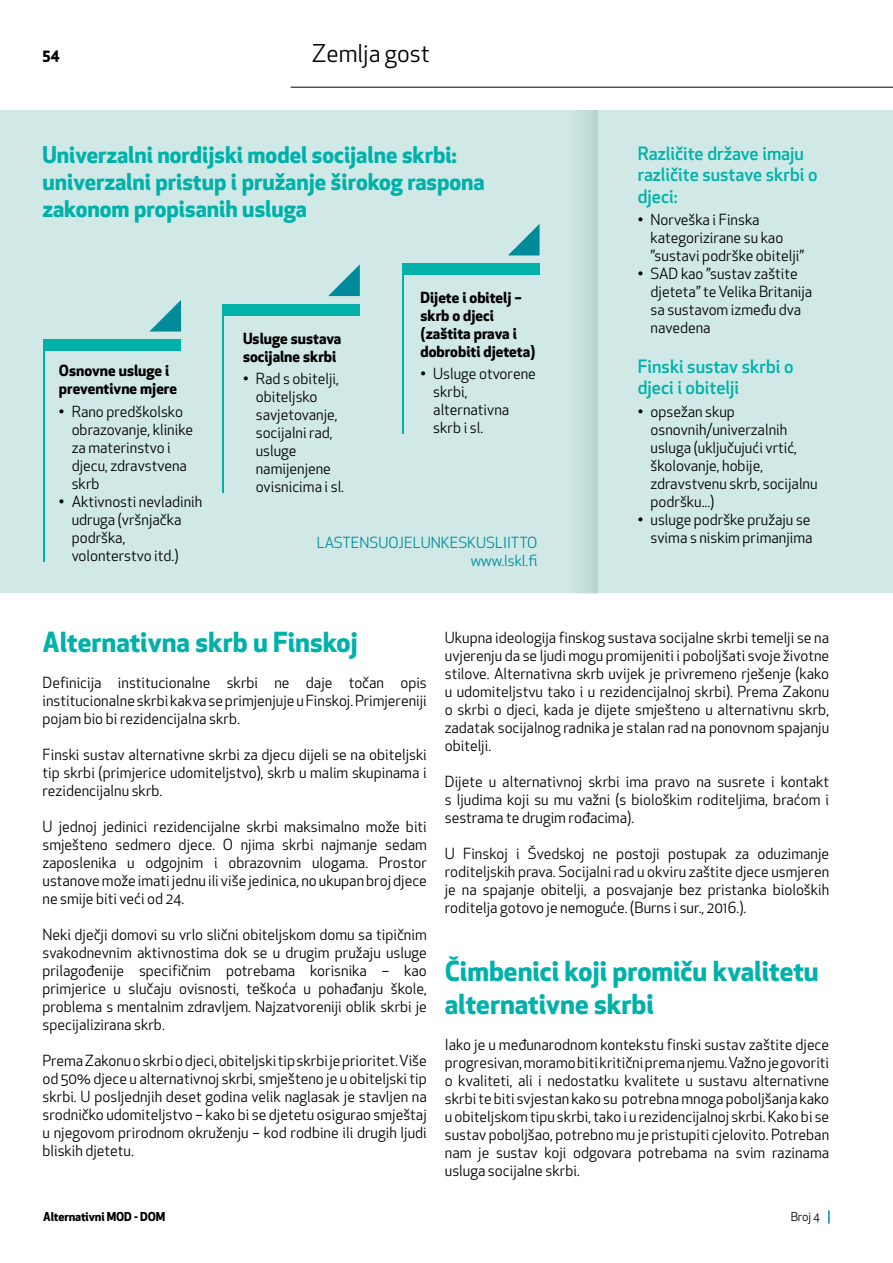
<style>
.page{position:relative;width:893px;height:1263px;background:#fff}
.page>*{position:absolute;margin:0;border:0;box-sizing:border-box;transform-origin:0 0}
.t1{font:700 27px/32.4px "Apex New";color:#00b1aa}
.t2{font:24px "Apex New";color:#000}
.t3{font:700 22.5px/27px "Apex New";color:#00b1aa}
.t4{font:500 18px/21.6px "Apex New";color:#00b1aa}
.t5{font:15px/18px "Apex New";color:#000;text-align:justify}
.t6{font:700 15px/18px "Apex New";color:#000}
.t7{font:15px/18px "Apex New";letter-spacing:-.01em;color:#008a9a;text-align:right}
.t8{font:700 12px "Apex New";letter-spacing:-.01em;color:#000}
.t9{font:12px "Apex New";color:#000}
</style>
<div class="page">
<div style="left:0;top:111px;width:893px;height:482px;background:#d0e9e7"></div>
<div style="left:569px;top:111px;width:28px;height:482px;background:#c4dedc"></div>
<hr style="left:43px;top:350px;width:2px;height:211px;background:#00b1aa">
<div style="left:43px;top:339px;width:138px;height:12px;background:#00b1aa"></div>
<svg style="left:149px;top:300px;width:32px;height:32px"></svg>
<hr style="left:222px;top:316px;width:2px;height:177px;background:#00b1aa">
<div style="left:222px;top:304px;width:138px;height:12px;background:#00b1aa"></div>
<svg style="left:328px;top:264px;width:32px;height:32px"></svg>
<hr style="left:402px;top:275px;width:2px;height:158px;background:#00b1aa">
<div style="left:402px;top:263px;width:138px;height:12px;background:#00b1aa"></div>
<svg style="left:508px;top:224px;width:32px;height:31px"></svg>
<svg style="left:828px;top:1210px;width:2px;height:13px"></svg>
<hr style="left:291px;top:87px;width:602px;height:1px;background:#000">
<p class="t6" style="left:43px;top:45px;width:19px">54</p>
<h2 class="t2" style="left:312px;top:38px;width:119px">Zemlja gost</h2>
<h3 class="t3" style="left:43px;top:140px;width:444px">Univerzalni nordijski model socijalne skrbi: univerzalni pristup i pružanje širokog raspona zakonom propisanih usluga</h3>
<p class="t6" style="left:59px;top:361px;width:120px">Osnovne usluge i preventivne mjere</p>
<p class="t5" style="left:72px;top:402px;width:123px;text-align:left;text-indent:-13px">• Rano predškolsko obrazovanje, klinike za materinstvo i djecu, zdravstvena skrb</p>
<p class="t5" style="left:72px;top:492px;width:132px;text-align:left;text-indent:-13px">• Aktivnosti nevladinih udruga (vršnjačka podrška, volonterstvo itd.)</p>
<p class="t6" style="left:243px;top:329px;width:100px">Usluge sustava socijalne skrbi</p>
<p class="t5" style="left:256px;top:370px;width:90px;text-align:left;text-indent:-13px">• Rad s obitelji, obiteljsko savjetovanje, socijalni rad, usluge namijenjene ovisnicima i sl.</p>
<p class="t6" style="left:420px;top:287px;width:117px">Dijete i obitelj – skrb o djeci (zaštita prava i dobrobiti djeteta)</p>
<p class="t5" style="left:433px;top:365px;width:104px;text-align:left;text-indent:-13px">• Usluge otvorene skrbi, alternativna skrb i sl.</p>
<p class="t7" style="left:317px;top:534px;width:222px">LASTENSUOJELUNKESKUSLIITTO www.lskl.fi</p>
<p class="t4" style="left:638px;top:142px;width:181px">Različite države imaju različite sustave skrbi o djeci:</p>
<p class="t5" style="left:651px;top:211px;width:155px;text-align:left;text-indent:-13px">• Norveška i Finska kategorizirane su kao ”sustavi podrške obitelji”</p>
<p class="t5" style="left:651px;top:265px;width:163px;text-align:left;text-indent:-13px">• SAD kao ”sustav zaštite djeteta” te Velika Britanija sa sustavom između dva navedena</p>
<p class="t4" style="left:638px;top:355px;width:157px">Finski sustav skrbi o djeci i obitelji</p>
<p class="t5" style="left:651px;top:402px;width:169px;text-align:left;text-indent:-13px">• opsežan skup osnovnih/univerzalnih usluga (uključujući vrtić, školovanje, hobije, zdravstvenu skrb, socijalnu podršku...)</p>
<p class="t5" style="left:638px;top:510px;width:176px;text-align:right">• usluge podrške pružaju se svima s niskim primanjima</p>
<h1 class="t1" style="left:43px;top:624px;width:317px">Alternativna skrb u Finskoj</h1>
<p class="t5" style="left:43px;top:673px;width:386px">Definicija institucionalne skrbi ne daje točan opis institucionalne skrbi kakva se primjenjuje u Finskoj. Primjereniji pojam bio bi rezidencijalna skrb.</p>
<p class="t5" style="left:43px;top:745px;width:386px">Finski sustav alternativne skrbi za djecu dijeli se na obiteljski tip skrbi (primjerice udomiteljstvo), skrb u malim skupinama i rezidencijalnu skrb.</p>
<p class="t5" style="left:43px;top:817px;width:386px">U jednoj jedinici rezidencijalne skrbi maksimalno može biti smješteno sedmero djece. O njima skrbi najmanje sedam zaposlenika u odgojnim i obrazovnim ulogama. Prostor ustanove može imati jednu ili više jedinica, no ukupan broj djece ne smije biti veći od 24.</p>
<p class="t5" style="left:43px;top:925px;width:386px">Neki dječji domovi su vrlo slični obiteljskom domu sa tipičnim svakodnevnim aktivnostima dok se u drugim pružaju usluge prilagođenije specifičnim potrebama korisnika – kao primjerice u slučaju ovisnosti, teškoća u pohađanju škole, problema s mentalnim zdravljem. Najzatvoreniji oblik skrbi je specijalizirana skrb.</p>
<p class="t5" style="left:43px;top:1051px;width:386px">Prema Zakonu o skrbi o djeci, obiteljski tip skrbi je prioritet. Više od 50% djece u alternativnoj skrbi, smješteno je u obiteljski tip skrbi. U posljednjih deset godina velik naglasak je stavljen na srodničko udomiteljstvo – kako bi se djetetu osigurao smještaj u njegovom prirodnom okruženju – kod rodbine ili drugih ljudi bliskih djetetu.</p>
<p class="t5" style="left:445px;top:628px;width:386px">Ukupna ideologija finskog sustava socijalne skrbi temelji se na uvjerenju da se ljudi mogu promijeniti i poboljšati svoje životne stilove. Alternativna skrb uvijek je privremeno rješenje (kako u udomiteljstvu tako i u rezidencijalnoj skrbi). Prema Zakonu o skrbi o djeci, kada je dijete smješteno u alternativnu skrb, zadatak socijalnog radnika je stalan rad na ponovnom spajanju obitelji.</p>
<p class="t5" style="left:445px;top:772px;width:386px">Dijete u alternativnoj skrbi ima pravo na susrete i kontakt s ljudima koji su mu važni (s biološkim roditeljima, braćom i sestrama te drugim rođacima).</p>
<p class="t5" style="left:445px;top:844px;width:386px">U Finskoj i Švedskoj ne postoji postupak za oduzimanje roditeljskih prava. Socijalni rad u okviru zaštite djece usmjeren je na spajanje obitelji, a posvajanje bez pristanka bioloških roditelja gotovo je nemoguće. (Burns i sur., 2016.).</p>
<h1 class="t1" style="left:445px;top:954px;width:375px">Čimbenici koji promiču kvalitetu alternativne skrbi</h1>
<p class="t5" style="left:445px;top:1035px;width:386px">Iako je u međunarodnom kontekstu finski sustav zaštite djece progresivan, moramo biti kritični prema njemu. Važno je govoriti o kvaliteti, ali i nedostatku kvalitete u sustavu alternativne skrbi te biti svjestan kako su potrebna mnoga poboljšanja kako u obiteljskom tipu skrbi, tako i u rezidencijalnoj skrbi. Kako bi se sustav poboljšao, potrebno mu je pristupiti cjelovito. Potreban nam je sustav koji odgovara potrebama na svim razinama usluga socijalne skrbi.</p>
<p class="t8" style="left:43px;top:1208px;width:124px">Alternativni MOD - DOM</p>
<p class="t9" style="left:791px;top:1209px;width:31px">Broj 4</p>
</div>
